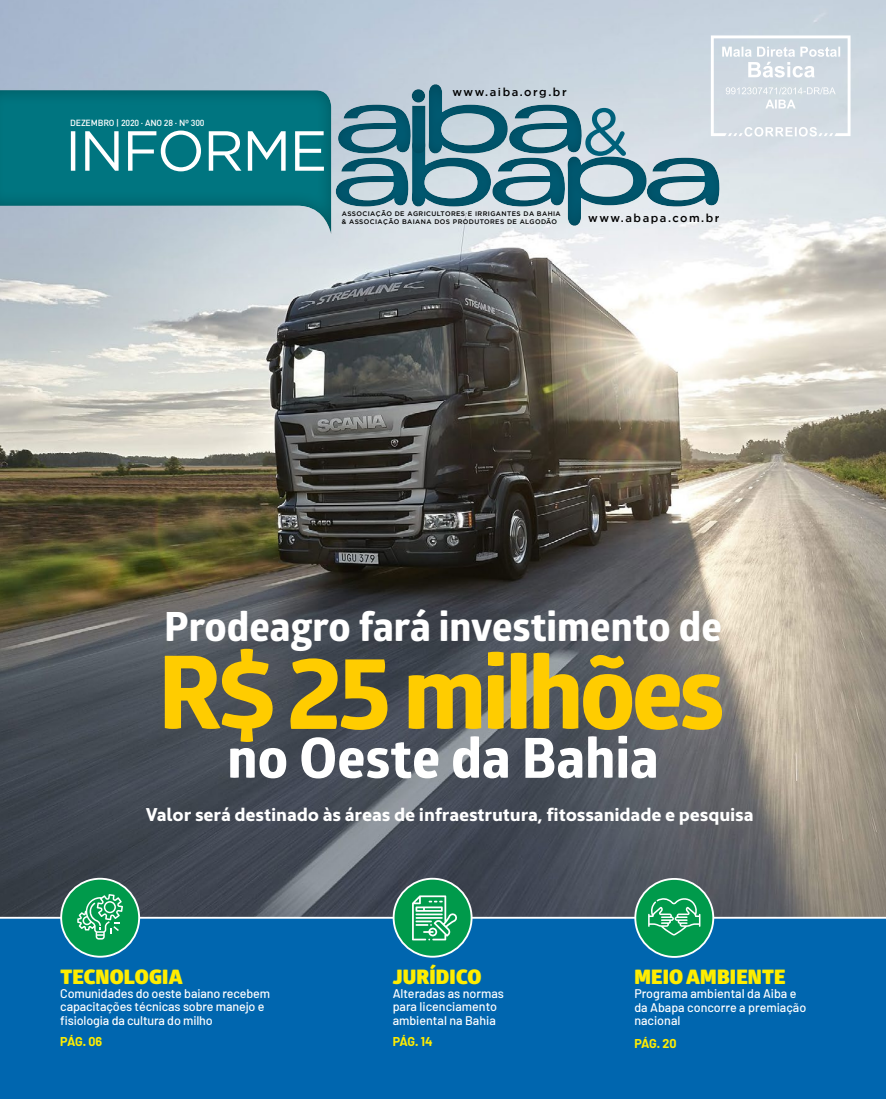
<style>
.page{position:relative;width:886px;height:1099px;background:#fff}
.page>*{position:absolute;margin:0;border:0;box-sizing:border-box;transform-origin:0 0}
.t1{font:700 101.5px "Globerx";letter-spacing:-.04em;color:#fc0}
.t2{font:66.5px "Gotham Rounded";color:#00617b}
.t3{font:700 55.38px "Globerx";color:#fff}
.t4{font:700 40.25px "Globerx";color:#fff}
.t5{font:22px "Gotham Rounded";color:#00617a}
.t6{font:900 20px "Glober";letter-spacing:.01em;color:#ffed00}
.t7{font:700 18.75px "Kyrial Sans Pro";letter-spacing:-.01em;color:#fff}
.t8{font:500 12.5px/13.8px "Barlow";letter-spacing:-.005em;color:#fff}
.t9{font:700 12.5px "Barlow";letter-spacing:-.02em;color:#ffed00}
.t10{font:500 11.25px "Gotham";letter-spacing:.135em;color:#000}
.t11{font:500 8.75px "DIN";letter-spacing:-.02em;color:#fff}
.t12{font:500 6.62px/7.9px "Gotham";letter-spacing:.06em;color:#000}
</style>
<div class="page">
<img style="left:0;top:0;width:886px;height:916px">
<div style="left:0;top:916px;width:886px;height:182px;background:#0066af"></div>
<div style="left:0;top:82px;width:342px;height:153px;background:#000;opacity:.3"></div>
<div style="left:326px;top:95px;width:95px;height:59px;background:#000;opacity:.3"></div>
<div style="left:324px;top:148px;width:95px;height:58px;background:#000;opacity:.3"></div>
<svg style="left:336px;top:35px;width:516px;height:191px;background:#b2c6d1"></svg>
<div style="left:635px;top:148px;width:95px;height:58px;background:#000;opacity:.3"></div>
<svg style="left:71px;top:130px;width:253px;height:41px"></svg>
<div style="left:394px;top:878px;width:77px;height:78px;background:#009a4b;border-radius:50%"></div>
<div style="left:393px;top:877px;width:79px;height:80px;border:2px solid #fff;border-radius:50%"></div>
<div style="left:61px;top:878px;width:78px;height:78px;background:#009a4b;border-radius:50%"></div>
<div style="left:60px;top:877px;width:80px;height:80px;border:2px solid #fff;border-radius:50%"></div>
<svg style="left:77px;top:894px;width:46px;height:45px"></svg>
<svg style="left:412px;top:895px;width:45px;height:45px"></svg>
<div style="left:635px;top:878px;width:78px;height:78px;background:#009a4b;border-radius:50%"></div>
<div style="left:634px;top:878px;width:80px;height:79px;border:2px solid #fff;border-radius:50%"></div>
<svg style="left:648px;top:898px;width:52px;height:37px"></svg>
<p class="t11" style="left:70px;top:117px;width:136px">DEZEMBRO | 2020 . ANO 28 . Nº 300</p>
<p class="t10" style="left:452px;top:84px;width:116px">www.aiba.org.br</p>
<h2 class="t2" style="left:582px;top:91px;width:48px">&amp;</h2>
<p class="t12" style="left:342px;top:210px;width:220px">ASSOCIAÇÃO DE AGRICULTORES E IRRIGANTES DA BAHIA &amp; ASSOCIAÇÃO BAIANA DOS PRODUTORES DE ALGODÃO</p>
<p class="t10" style="left:588px;top:210px;width:133px">www.abapa.com.br</p>
<h3 class="t4" style="left:164px;top:597px;width:559px">Prodeagro fará investimento de</h3>
<h1 class="t1" style="left:158px;top:619px;width:568px">R$ 25 milhões</h1>
<h3 class="t3" style="left:227px;top:718px;width:433px">no Oeste da Bahia</h3>
<h3 class="t7" style="left:146px;top:801px;width:609px">Valor será destinado às áreas de infraestrutura, fitossanidade e pesquisa</h3>
<h3 class="t6" style="left:60px;top:961px;width:124px">TECNOLOGIA</h3>
<p class="t8" style="left:60px;top:985px;width:211px">Comunidades do oeste baiano recebem capacitações técnicas sobre manejo e fisiologia da cultura do milho</p>
<p class="t9" style="left:60px;top:1033px;width:44px">PÁG. 06</p>
<h3 class="t6" style="left:393px;top:961px;width:90px">JURÍDICO</h3>
<p class="t8" style="left:393px;top:985px;width:113px">Alteradas as normas para licenciamento ambiental na Bahia</p>
<p class="t9" style="left:393px;top:1033px;width:42px">PÁG. 14</p>
<h3 class="t6" style="left:634px;top:961px;width:153px">MEIO AMBIENTE</h3>
<p class="t8" style="left:634px;top:986px;width:173px">Programa ambiental da Aiba e da Abapa concorre a premiação nacional</p>
<p class="t9" style="left:634px;top:1035px;width:44px">PÁG. 20</p>
<h3 class="t5" style="left:671px;top:1035px;width:17px">&amp;</h3>
</div>
